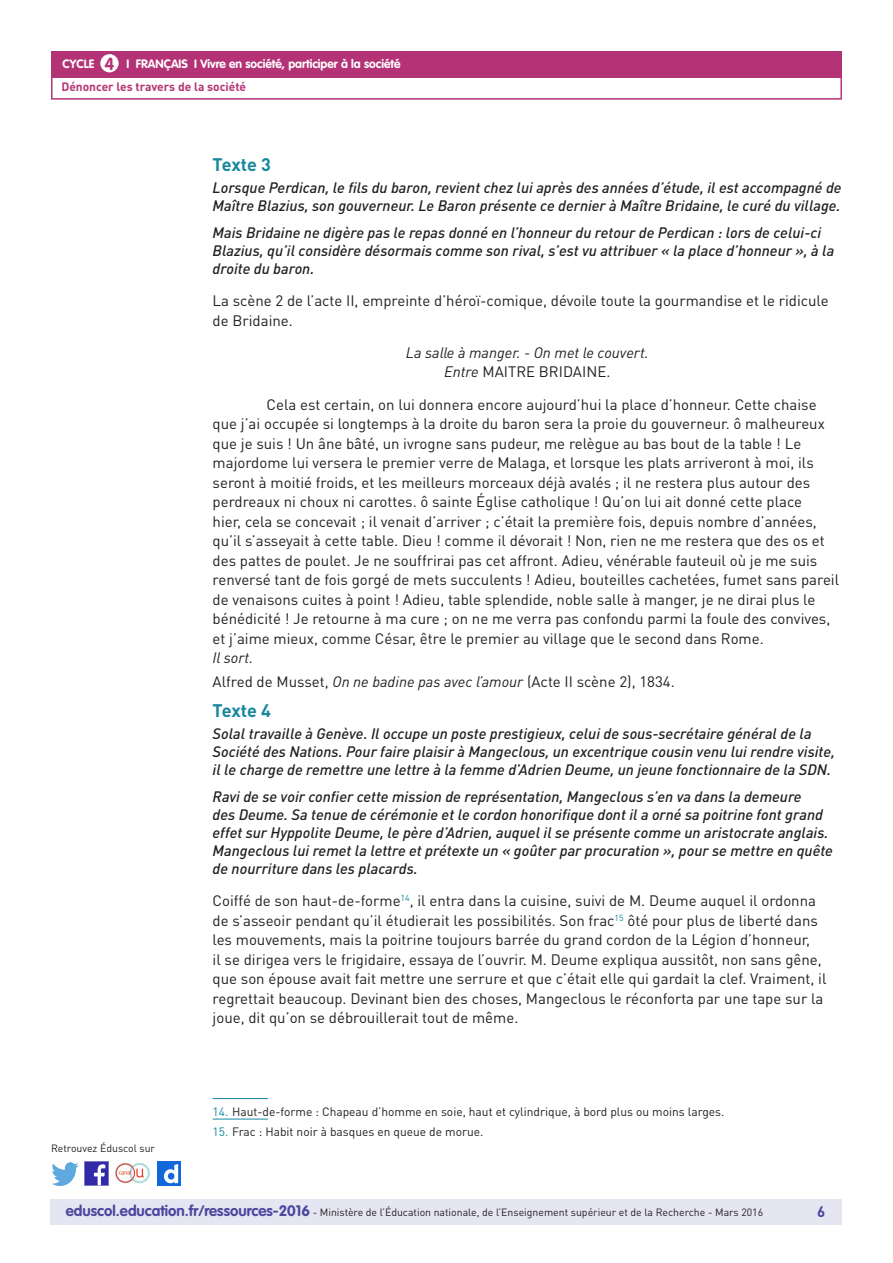
<style>
.page{position:relative;width:893px;height:1263px;background:#fff}
.page>*{position:absolute;margin:0;border:0;box-sizing:border-box;transform-origin:0 0}
._04_Titre_de_niveau{font:700 18px "DIN Pro";letter-spacing:-.005em;color:#16879f}
.t1{font:700 17.25px "VAG Rounded Std";color:#b43376}
._06_Texte_courant{font:15px/19.5px "DIN Pro";color:#231f20}
._06_Texte_courant-2{font:italic 500 15px/18px "DIN Pro";color:#231f20}
._06_Texte_courant-3{font:italic 15px "DIN Pro";color:#231f20}
.t2{font:700 15px "DIN Pro";color:#4a489e}
._13_Note_bas_de_page{font:12px "DIN Pro";color:#231f20}
.t3{font:700 12px "VAG Rounded Std";color:#fff}
.t4{font:700 12px "DIN Pro";color:#b43376}
.t5{font:10.5px "DIN Pro";color:#231f20}
.s1{font-style:italic}
.s2{color:#16879f}
.s3{font-family:"VAG Rounded Std";font-weight:700;font-size:15px;color:#4a489e}
</style>
<div class="page">
<div style="left:50px;top:1199px;width:791px;height:26px;background:#e6e5f2"></div>
<div style="left:51px;top:51px;width:791px;height:27px;background:#b43376"></div>
<div style="left:100px;top:54px;width:19px;height:18px;background:#fff;border-radius:50%"></div>
<div style="left:51px;top:75px;width:791px;height:25px;border:2px solid #b43376"></div>
<img style="left:85px;top:1162px;width:23px;height:23px">
<img style="left:51px;top:1163px;width:28px;height:22px">
<img style="left:158px;top:1162px;width:22px;height:23px">
<img style="left:115px;top:1163px;width:35px;height:21px">
<hr style="left:213px;top:1098px;width:55px;height:1px;background:#16879f">
<hr style="left:213px;top:1119px;width:55px;height:1px;background:#16879f">
<p class="t1" style="left:105px;top:53px;width:11px">4</p>
<p class="t4" style="left:61px;top:79px;width:186px">Dénoncer les travers de la société</p>
<p class="t3" style="left:63px;top:57px;width:33px">CYCLE</p>
<p class="t3" style="left:127px;top:57px;width:275px">I FRANÇAIS I Vivre en société, participer à la société</p>
<p class="_04_Titre_de_niveau" style="left:213px;top:153px;width:60px">Texte 3</p>
<p class="_06_Texte_courant-2" style="left:213px;top:179px;width:630px">Lorsque Perdican, le fils du baron, revient chez lui après des années d’étude, il est accompagné de<br>Maître Blazius, son gouverneur. Le Baron présente ce dernier à Maître Bridaine, le curé du village.</p>
<p class="_06_Texte_courant-2" style="left:213px;top:223px;width:623px">Mais Bridaine ne digère pas le repas donné en l’honneur du retour de Perdican : lors de celui-ci<br>Blazius, qu’il considère désormais comme son rival, s’est vu attribuer « la place d’honneur », à la droite du baron.</p>
<p class="_06_Texte_courant" style="left:213px;top:291px;width:617px">La scène 2 de l’acte II, empreinte d’héroï-comique, dévoile toute la gourmandise et le ridicule de Bridaine.</p>
<p class="_06_Texte_courant-3" style="left:406px;top:343px;width:244px">La salle à manger. - On met le couvert.</p>
<p class="_06_Texte_courant" style="left:444px;top:362px;width:168px"><span class="s1">Entre</span> MAITRE BRIDAINE.</p>
<p class="_06_Texte_courant" style="left:213px;top:394px;width:628px;text-indent:54px">Cela est certain, on lui donnera encore aujourd’hui la place d’honneur. Cette chaise que j’ai occupée si longtemps à la droite du baron sera la proie du gouverneur. ô malheureux que je suis ! Un âne bâté, un ivrogne sans pudeur, me relègue au bas bout de la table ! Le majordome lui versera le premier verre de Malaga, et lorsque les plats arriveront à moi, ils seront à moitié froids, et les meilleurs morceaux déjà avalés ; il ne restera plus autour des perdreaux ni choux ni carottes. ô sainte Église catholique ! Qu’on lui ait donné cette place<br>hier, cela se concevait ; il venait d’arriver ; c’était la première fois, depuis nombre d’années, qu’il s’asseyait à cette table. Dieu ! comme il dévorait ! Non, rien ne me restera que des os et des pattes de poulet. Je ne souffrirai pas cet affront. Adieu, vénérable fauteuil où je me suis renversé tant de fois gorgé de mets succulents ! Adieu, bouteilles cachetées, fumet sans pareil de venaisons cuites à point ! Adieu, table splendide, noble salle à manger, je ne dirai plus le bénédicité ! Je retourne à ma cure ; on ne me verra pas confondu parmi la foule des convives, et j’aime mieux, comme César, être le premier au village que le second dans Rome.</p>
<p class="_06_Texte_courant-3" style="left:213px;top:648px;width:42px">Il sort.</p>
<p class="_06_Texte_courant" style="left:213px;top:671px;width:464px">Alfred de Musset, <span class="s1">On ne badine pas avec l’amour</span> (Acte II scène 2), 1834.</p>
<p class="_04_Titre_de_niveau" style="left:213px;top:699px;width:60px">Texte 4</p>
<p class="_06_Texte_courant-2" style="left:213px;top:725px;width:624px">Solal travaille à Genève. Il occupe un poste prestigieux, celui de sous-secrétaire général de la<br>Société des Nations. Pour faire plaisir à Mangeclous, un excentrique cousin venu lui rendre visite, il le charge de remettre une lettre à la femme d’Adrien Deume, un jeune fonctionnaire de la SDN.</p>
<p class="_06_Texte_courant-2" style="left:213px;top:787px;width:622px">Ravi de se voir confier cette mission de représentation, Mangeclous s’en va dans la demeure<br>des Deume. Sa tenue de cérémonie et le cordon honorifique dont il a orné sa poitrine font grand effet sur Hyppolite Deume, le père d’Adrien, auquel il se présente comme un aristocrate anglais.<br>Mangeclous lui remet la lettre et prétexte un « goûter par procuration », pour se mettre en quête de nourriture dans les placards.</p>
<p class="_06_Texte_courant" style="left:213px;top:891px;width:615px">Coiffé de son haut-de-forme<sup>14</sup>, il entra dans la cuisine, suivi de M. Deume auquel il ordonna de s’asseoir pendant qu’il étudierait les possibilités. Son frac<sup>15</sup> ôté pour plus de liberté dans les mouvements, mais la poitrine toujours barrée du grand cordon de la Légion d’honneur,<br>il se dirigea vers le frigidaire, essaya de l’ouvrir. M. Deume expliqua aussitôt, non sans gêne, que son épouse avait fait mettre une serrure et que c’était elle qui gardait la clef. Vraiment, il regrettait beaucoup. Devinant bien des choses, Mangeclous le réconforta par une tape sur la joue, dit qu’on se débrouillerait tout de même.</p>
<p class="t5" style="left:51px;top:1141px;width:106px">Retrouvez Éduscol sur</p>
<p class="_13_Note_bas_de_page" style="left:213px;top:1104px;width:513px"><span class="s2">14.</span> Haut-de-forme : Chapeau d’homme en soie, haut et cylindrique, à bord plus ou moins larges.</p>
<p class="_13_Note_bas_de_page" style="left:213px;top:1124px;width:272px"><span class="s2">15.</span> Frac : Habit noir à basques en queue de morue.</p>
<p class="t5" style="left:66px;top:1205px;width:699px"><span class="s3">eduscol.education.fr/ressources-2016</span> - Ministère de l’Éducation nationale, de l’Enseignement supérieur et de la Recherche - Mars 2016</p>
<p class="t2" style="left:817px;top:1201px;width:10px">6</p>
</div>
